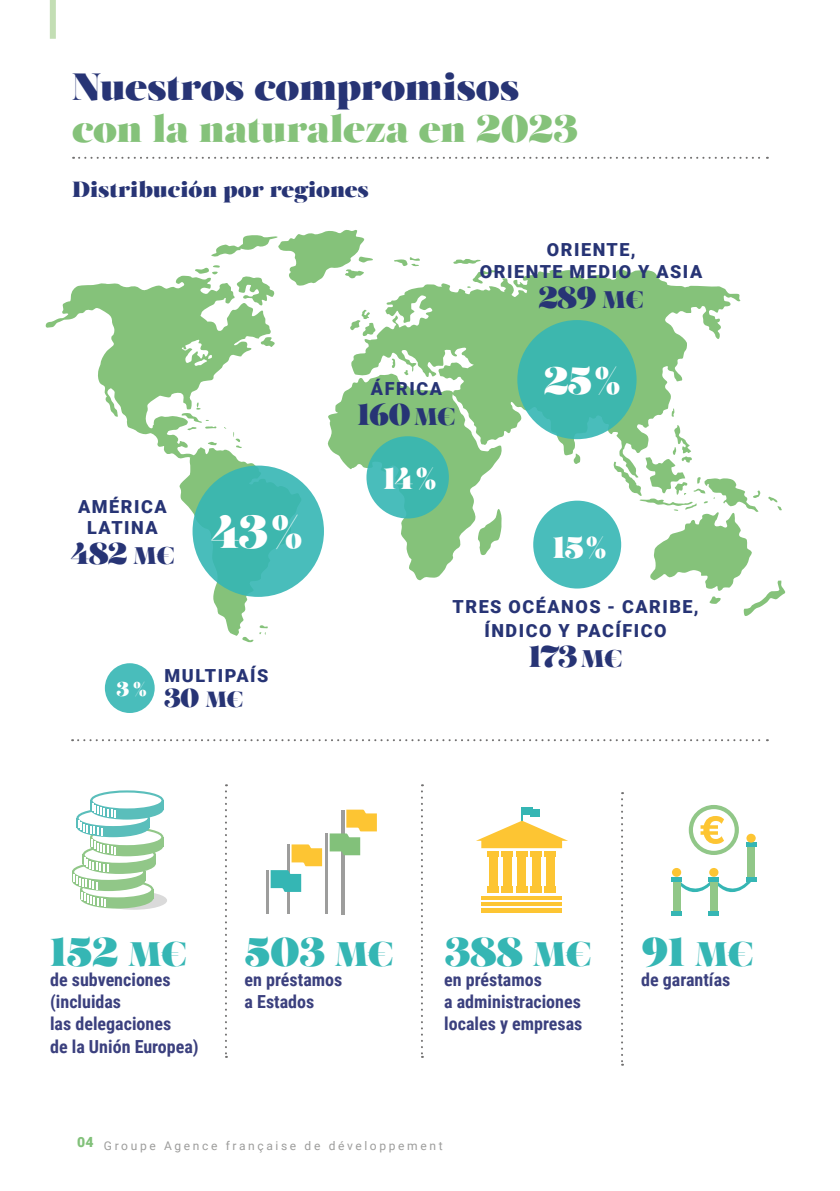
<style>
.page{position:relative;width:840px;height:1191px;background:#fff}
.page>*{position:absolute;margin:0;border:0;box-sizing:border-box;transform-origin:0 0}
.t1{font:46px "Salome";color:#fff}
.t2{font:40px "Salome";letter-spacing:-.01em;color:#35b6b4}
.t3{font:38px "Salome";letter-spacing:-.015em;color:#85c27a}
.t4{font:38px "Salome";letter-spacing:-.015em;color:#273475}
.t5{font:38px "Salome";color:#fff}
.t6{font:30px "Salome";letter-spacing:-.03em;color:#273475}
.t7{font:30px "Salome";color:#fff}
.t8{font:26px "Salome";color:#273475}
.t9{font:22px "Salome";color:#273475}
.t10{font:19.8px "Salome";color:#fff}
.t11{font:700 18px/22px "Roboto Condensed";color:#3b407e}
.t12{font:900 18px/21.6px "Roboto";letter-spacing:.085em;color:#273475;text-align:center}
.t13{font:12px "Roboto";letter-spacing:.22em;color:#9d9d9c}
.s1{font-size:24px}
.s2{font-size:22px}
.s3{font-size:34px}
</style>
<div class="page">
<svg style="left:72px;top:739px;width:695px;height:2px"></svg>
<svg style="left:225px;top:784px;width:2px;height:274px"></svg>
<svg style="left:421px;top:784px;width:1px;height:274px"></svg>
<svg style="left:621px;top:792px;width:1px;height:273px"></svg>
<svg style="left:453px;top:259px;width:28px;height:5px"></svg>
<svg style="left:394px;top:257px;width:26px;height:9px"></svg>
<svg style="left:242px;top:637px;width:12px;height:5px"></svg>
<svg style="left:45px;top:276px;width:256px;height:360px"></svg>
<svg style="left:181px;top:402px;width:35px;height:28px"></svg>
<svg style="left:207px;top:441px;width:10px;height:4px"></svg>
<svg style="left:233px;top:431px;width:9px;height:17px"></svg>
<svg style="left:705px;top:489px;width:80px;height:127px"></svg>
<svg style="left:323px;top:269px;width:418px;height:312px"></svg>
<svg style="left:194px;top:230px;width:181px;height:118px"></svg>
<div style="left:366px;top:436px;width:82px;height:82px;background:linear-gradient(to right,#4abdb8,#39b5ab);border-radius:50%"></div>
<div style="left:517px;top:320px;width:119px;height:119px;background:linear-gradient(to right,#40b8ae,#3db7af);border-radius:50%"></div>
<div style="left:192px;top:465px;width:132px;height:132px;background:linear-gradient(to right,#40b8ae,#48bcba);border-radius:50%"></div>
<div style="left:533px;top:500px;width:88px;height:88px;background:#49bdbb;border-radius:50%"></div>
<svg style="left:73px;top:157px;width:694px;height:2px"></svg>
<hr style="left:481px;top:896px;width:80px;height:3px;background:#fdc533">
<hr style="left:481px;top:902px;width:80px;height:4px;background:#fdc533">
<div style="left:481px;top:908px;width:80px;height:5px;background:#fdc533"></div>
<svg style="left:476px;top:807px;width:91px;height:41px"></svg>
<div style="left:487px;top:851px;width:11px;height:5px;background:#fdc533"></div>
<div style="left:487px;top:886px;width:11px;height:7px;background:#fdc533"></div>
<div style="left:488px;top:853px;width:9px;height:39px;background:#fdc533"></div>
<div style="left:501px;top:851px;width:11px;height:5px;background:#fdc533"></div>
<div style="left:501px;top:886px;width:11px;height:7px;background:#fdc533"></div>
<div style="left:503px;top:853px;width:8px;height:39px;background:#fdc533"></div>
<div style="left:516px;top:851px;width:11px;height:5px;background:#fdc533"></div>
<div style="left:516px;top:886px;width:11px;height:7px;background:#fdc533"></div>
<div style="left:517px;top:853px;width:8px;height:39px;background:#fdc533"></div>
<div style="left:530px;top:851px;width:11px;height:5px;background:#fdc533"></div>
<div style="left:530px;top:886px;width:11px;height:7px;background:#fdc533"></div>
<div style="left:531px;top:853px;width:9px;height:39px;background:#fdc533"></div>
<div style="left:544px;top:851px;width:11px;height:5px;background:#fdc533"></div>
<div style="left:544px;top:886px;width:11px;height:7px;background:#fdc533"></div>
<div style="left:546px;top:853px;width:8px;height:39px;background:#fdc533"></div>
<div style="left:523px;top:807px;width:9px;height:7px;background:#35b6b4"></div>
<div style="left:530px;top:808px;width:9px;height:8px;background:#35b6b4"></div>
<hr style="left:325px;top:833px;width:3px;height:81px;background:#9d9d9c">
<hr style="left:341px;top:810px;width:3px;height:104px;background:#9d9d9c">
<hr style="left:287px;top:844px;width:3px;height:69px;background:#9d9d9c">
<hr style="left:266px;top:870px;width:3px;height:43px;background:#9d9d9c">
<svg style="left:329px;top:809px;width:47px;height:46px"></svg>
<svg style="left:270px;top:844px;width:52px;height:48px"></svg>
<svg style="left:101px;top:891px;width:66px;height:18px"></svg>
<div style="left:80px;top:889px;width:73px;height:9px;background:#91c788"></div>
<div style="left:80px;top:888px;width:73px;height:20px;background:#91c788;border-radius:50%"></div>
<svg style="left:81px;top:880px;width:71px;height:18px"></svg>
<div style="left:80px;top:879px;width:73px;height:20px;border:2px solid #91c788;border-radius:50%"></div>
<svg style="left:72px;top:874px;width:73px;height:5px"></svg>
<div style="left:72px;top:870px;width:73px;height:21px;background:#91c788;border-radius:50%"></div>
<svg style="left:73px;top:863px;width:71px;height:18px"></svg>
<div style="left:72px;top:862px;width:73px;height:20px;border:2px solid #91c788;border-radius:50%"></div>
<div style="left:82px;top:855px;width:74px;height:9px;background:#91c788"></div>
<div style="left:82px;top:853px;width:74px;height:21px;background:#91c788;border-radius:50%"></div>
<svg style="left:84px;top:846px;width:71px;height:18px"></svg>
<div style="left:82px;top:844px;width:74px;height:21px;border:2px solid #91c788;border-radius:50%"></div>
<div style="left:90px;top:837px;width:73px;height:9px;background:#91c788"></div>
<div style="left:90px;top:835px;width:73px;height:21px;background:#91c788;border-radius:50%"></div>
<div style="left:91px;top:828px;width:71px;height:18px;background:#fff;border-radius:50%"></div>
<div style="left:90px;top:827px;width:73px;height:20px;border:2px solid #91c788;border-radius:50%"></div>
<div style="left:76px;top:818px;width:74px;height:9px;background:#5abebb"></div>
<div style="left:76px;top:816px;width:74px;height:21px;background:#5abebb;border-radius:50%"></div>
<svg style="left:77px;top:809px;width:72px;height:18px"></svg>
<div style="left:76px;top:808px;width:74px;height:20px;border:2px solid #5abebb;border-radius:50%"></div>
<div style="left:90px;top:800px;width:73px;height:9px;background:#5abebb"></div>
<div style="left:90px;top:799px;width:73px;height:20px;background:#5abebb;border-radius:50%"></div>
<div style="left:91px;top:791px;width:71px;height:18px;background:#fff;border-radius:50%"></div>
<div style="left:90px;top:790px;width:73px;height:20px;border:2px solid #5abebb;border-radius:50%"></div>
<svg style="left:74px;top:803px;width:42px;height:103px"></svg>
<div style="left:105px;top:663px;width:50px;height:50px;background:#49bdbb;border-radius:50%"></div>
<svg style="left:688px;top:805px;width:50px;height:50px"></svg>
<svg style="left:679px;top:878px;width:73px;height:17px"></svg>
<div style="left:672px;top:876px;width:7px;height:39px;background:#91c788"></div>
<div style="left:670px;top:876px;width:11px;height:5px;background:#35b6b4"></div>
<hr style="left:670px;top:911px;width:11px;height:4px;background:#35b6b4">
<div style="left:671px;top:868px;width:9px;height:8px;background:#fdc533;border-radius:50%"></div>
<div style="left:710px;top:876px;width:7px;height:39px;background:#91c788"></div>
<div style="left:708px;top:876px;width:10px;height:5px;background:#35b6b4"></div>
<hr style="left:708px;top:911px;width:10px;height:4px;background:#35b6b4">
<div style="left:708px;top:868px;width:10px;height:8px;background:#fdc533;border-radius:50%"></div>
<div style="left:747px;top:842px;width:7px;height:39px;background:#91c788"></div>
<div style="left:745px;top:842px;width:11px;height:5px;background:#35b6b4"></div>
<hr style="left:745px;top:877px;width:11px;height:4px;background:#35b6b4">
<div style="left:746px;top:833px;width:9px;height:9px;background:#fdc533;border-radius:50%"></div>
<div style="left:50px;top:0;width:6px;height:39px;background:#c3deb4"></div>
<h3 class="t4" style="left:72px;top:62px;width:448px">Nuestros compromisos</h3>
<h3 class="t3" style="left:72px;top:104px;width:507px">con la naturaleza en 2023</h3>
<p class="t9" style="left:72px;top:174px;width:298px">Distribución por regiones</p>
<p class="t12" style="left:371px;top:377px;width:72px">ÁFRICA</p>
<h3 class="t6" style="left:357px;top:394px;width:100px">160 <span class="s1">M€</span></h3>
<p class="t12" style="left:78px;top:495px;width:90px">AMÉRICA<br>LATINA</p>
<h3 class="t6" style="left:70px;top:533px;width:106px">482 <span class="s1">M€</span></h3>
<h1 class="t1" style="left:210px;top:502px;width:94px">43%</h1>
<h3 class="t7" style="left:383px;top:459px;width:54px">14%</h3>
<p class="t12" style="left:479px;top:238px;width:224px">ORIENTE,<br>ORIENTE MEDIO Y ASIA</p>
<h3 class="t6" style="left:538px;top:277px;width:107px">289 <span class="s1">M€</span></h3>
<h3 class="t5" style="left:543px;top:356px;width:79px">25%</h3>
<h3 class="t7" style="left:552px;top:527px;width:55px">15%</h3>
<p class="t10" style="left:116px;top:675px;width:32px">3 %</p>
<p class="t12" style="left:164px;top:663px;width:105px">MULTIPAÍS</p>
<h3 class="t8" style="left:164px;top:681px;width:81px">30 <span class="s2">M€</span></h3>
<p class="t12" style="left:452px;top:594px;width:247px;line-height:24px">TRES OCÉANOS - CARIBE,<br>ÍNDICO Y PACÍFICO</p>
<h3 class="t6" style="left:528px;top:636px;width:95px">173 <span class="s1">M€</span></h3>
<h2 class="t2" style="left:50px;top:926px;width:138px">152 <span class="s3">M€</span></h2>
<h2 class="t2" style="left:244px;top:926px;width:150px">503 <span class="s3">M€</span></h2>
<h2 class="t2" style="left:444px;top:926px;width:310px">388 <span class="s3">M€</span> 91 <span class="s3">M€</span></h2>
<p class="t11" style="left:50px;top:968px;width:150px">de subvenciones (incluidas<br>las delegaciones<br>de la Unión Europea)</p>
<p class="t11" style="left:444px;top:968px;width:140px">en préstamos<br>a administraciones locales y empresas</p>
<p class="t11" style="left:244px;top:968px;width:99px">en préstamos</p>
<p class="t11" style="left:640px;top:968px;width:91px">de garantías</p>
<p class="t11" style="left:244px;top:990px;width:71px">a Estados</p>
<p class="t13" style="left:77px;top:1137px;width:366px"><sup>04</sup> Groupe Agence française de développement</p>
</div>
